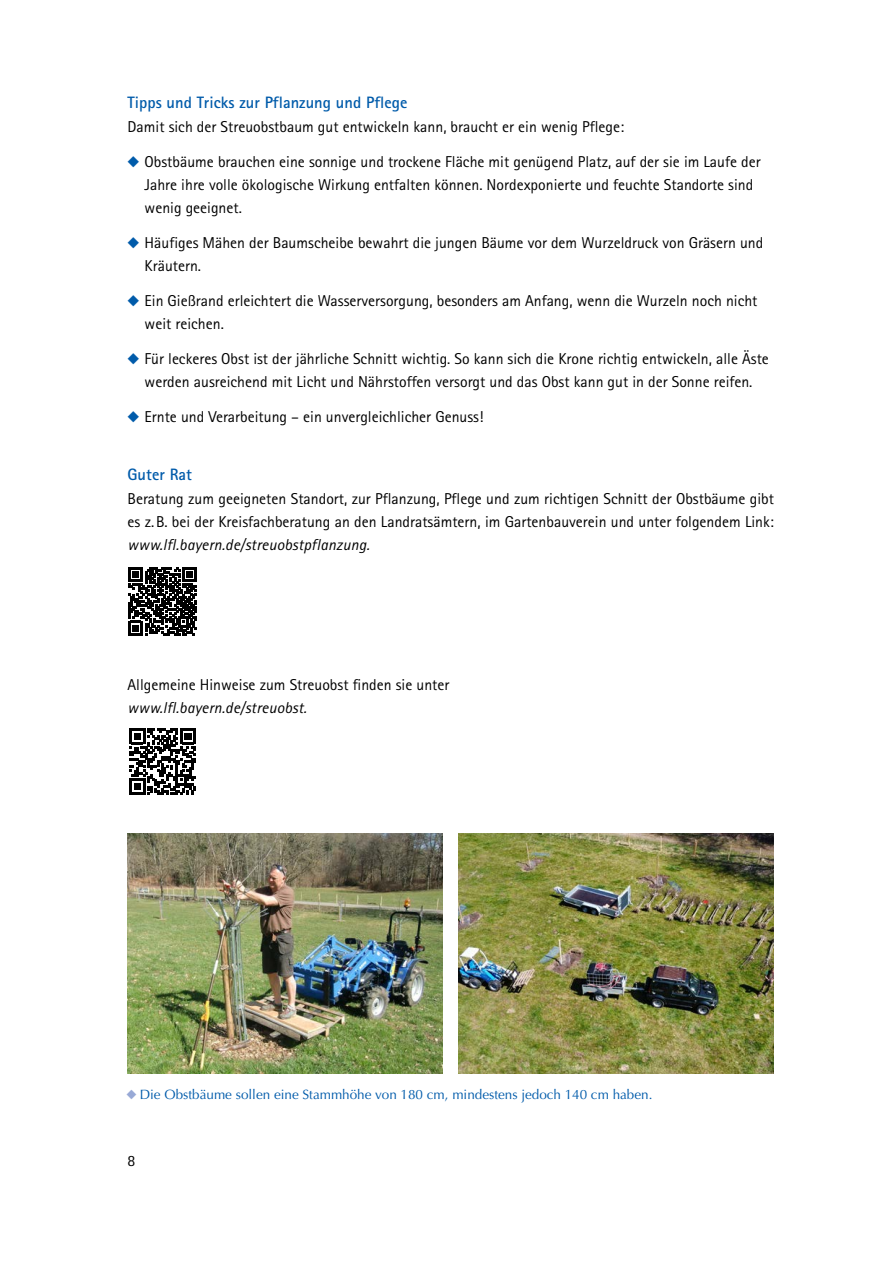
<style>
.page{position:relative;width:893px;height:1263px;background:#fff}
.page>*{position:absolute;margin:0;border:0;box-sizing:border-box;transform-origin:0 0}
.H2_Rotis_blau{font:700 16.5px "Rotis Sans Serif Pro";color:#005baa}
.aufzaehlung-raute{font:15.75px/23.2px "Rotis Sans Serif Pro";color:#000}
.p_Fließtext{font:15.75px/23.2px "Rotis Sans Serif Pro";color:#000;text-align:justify}
.p-fliesstext{font:15.75px "Rotis Sans Serif Pro";color:#000}
.t1{font:13.5px "Optima LT Std";color:#005baa}
.s1{font-style:italic}
</style>
<div class="page">
<img style="left:128px;top:833px;width:314px;height:240px">
<img style="left:459px;top:833px;width:314px;height:240px">
<svg style="left:128px;top:567px;width:69px;height:68px"></svg>
<svg style="left:129px;top:728px;width:67px;height:67px"></svg>
<h2 class="H2_Rotis_blau" style="left:128px;top:92px;width:281px">Tipps und Tricks zur Pflanzung und Pflege</h2>
<p class="p-fliesstext" style="left:128px;top:117px;width:498px">Damit sich der Streuobstbaum gut entwickeln kann, braucht er ein wenig Pflege:</p>
<p class="aufzaehlung-raute" style="left:145px;top:150px;width:618px">Obstbäume brauchen eine sonnige und trockene Fläche mit genügend Platz, auf der sie im Laufe der<br>Jahre ihre volle ökologische Wirkung entfalten können. Nordexponierte und feuchte Standorte sind wenig geeignet.</p>
<p class="aufzaehlung-raute" style="left:145px;top:231px;width:620px">Häufiges Mähen der Baumscheibe bewahrt die jungen Bäume vor dem Wurzeldruck von Gräsern und<br>Kräutern.</p>
<p class="aufzaehlung-raute" style="left:145px;top:289px;width:614px">Ein Gießrand erleichtert die Wasserversorgung, besonders am Anfang, wenn die Wurzeln noch nicht weit reichen.</p>
<p class="aufzaehlung-raute" style="left:145px;top:347px;width:626px">Für leckeres Obst ist der jährliche Schnitt wichtig. So kann sich die Krone richtig entwickeln, alle Äste werden ausreichend mit Licht und Nährstoffen versorgt und das Obst kann gut in der Sonne reifen.</p>
<p class="aufzaehlung-raute" style="left:145px;top:405px;width:340px">Ernte und Verarbeitung – ein unvergleichlicher Genuss!</p>
<h2 class="H2_Rotis_blau" style="left:128px;top:464px;width:66px">Guter Rat</h2>
<p class="p_Fließtext" style="left:128px;top:487px;width:648px">Beratung zum geeigneten Standort, zur Pflanzung, Pflege und zum richtigen Schnitt der Obstbäume gibt es z.B. bei der Kreisfachberatung an den Landratsämtern, im Gartenbauverein und unter folgendem Link: <span class="s1">www.lfl.bayern.de/streuobstpflanzung.</span></p>
<p class="p_Fließtext" style="left:128px;top:673px;width:323px">Allgemeine Hinweise zum Streuobst finden sie unter <span class="s1">www.lfl.bayern.de/streuobst.</span></p>
<p class="t1" style="left:140px;top:1086px;width:514px">Die Obstbäume sollen eine Stammhöhe von 180 cm, mindestens jedoch 140 cm haben.</p>
<p class="p_Fließtext" style="left:128px;top:1149px;width:9px">8</p>
</div>
